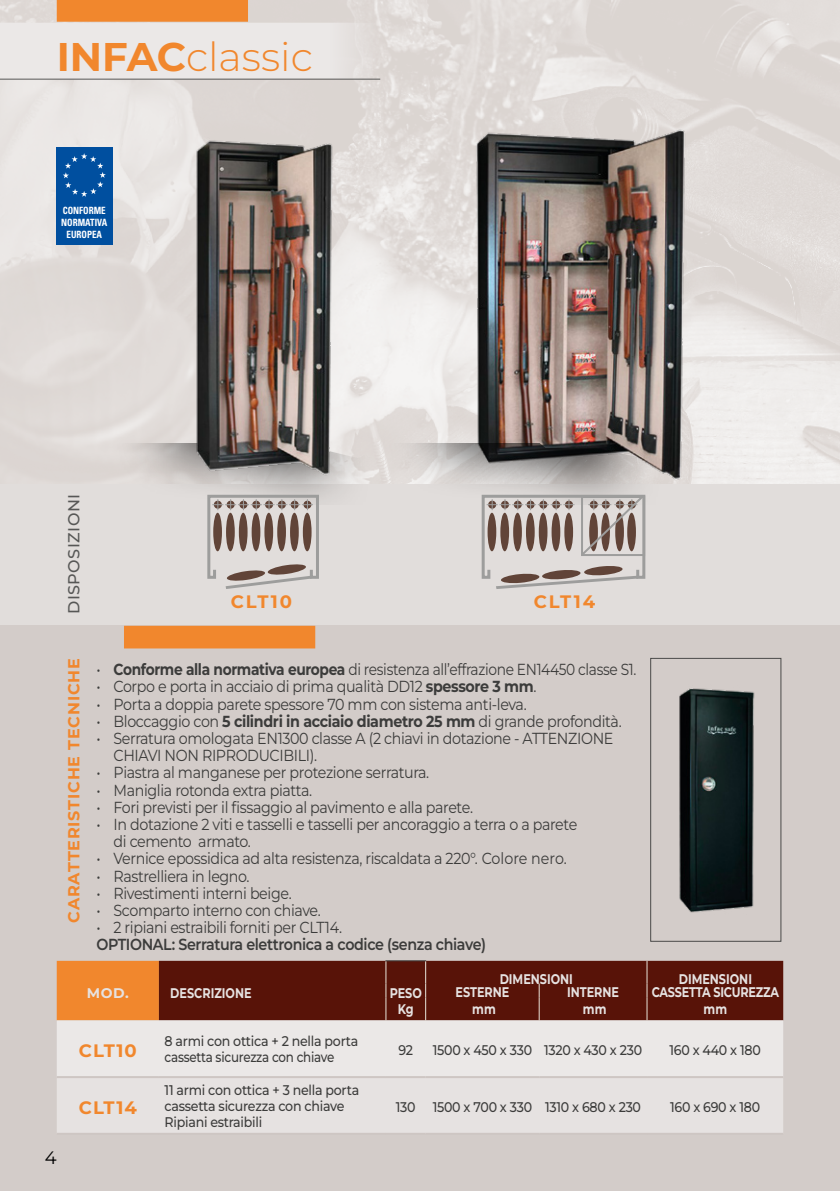
<style>
.page{position:relative;width:840px;height:1191px;background:#fff}
.page>*{position:absolute;margin:0;border:0;box-sizing:border-box;transform-origin:0 0}
.t1{font:300 40px "Montserrat";color:#f1872d}
.t2{font:700 18px "Montserrat";letter-spacing:.07em;color:#f1872d}
.t3{font:18px "Montserrat";color:#000}
.t4{font:16px/17.2px "Montserrat";letter-spacing:-.025em;color:#3c3c3b;scale:.89 1}
.t5{font:600 16px "Montserrat";letter-spacing:-.025em;color:#3c3c3b;scale:.89 1}
.t6{font:700 16px "Montserrat";letter-spacing:.05em;color:#f1872d}
.t7{font:500 16px "Montserrat";letter-spacing:.03em;color:#575756}
.t8{font:500 14px/16px "Montserrat";letter-spacing:-.02em;color:#3c3c3b;scale:.9 1}
.t9{font:700 14px "Montserrat";color:#e6e2e1;scale:.8 1}
.t10{font:700 14px "Montserrat";letter-spacing:-.02em;color:#e6e2e1;scale:.8 1}
.t11{font:700 14px "Montserrat";color:#e6e2e1}
.t12{font:700 condensed 10px/12px "Univers LT Std";color:#fff;text-align:center;scale:.9 1}
.s1{font-weight:700}
</style>
<div class="page">
<img style="left:0;top:0;width:839px;height:484px">
<div style="left:0;top:484px;width:839px;height:589px;background:#e1dddb"></div>
<div style="left:0;top:626px;width:839px;height:565px;background:#d3ccc9"></div>
<svg style="left:0;top:23px;width:400px;height:56px"></svg>
<div style="left:57px;top:0;width:191px;height:22px;background:#f1872d"></div>
<hr style="left:0;top:79px;width:380px;height:1px;background:#575756">
<img style="left:464px;top:128px;width:251px;height:353px">
<svg style="left:387px;top:443px;width:273px;height:50px"></svg>
<svg style="left:514px;top:443px;width:187px;height:26px"></svg>
<svg style="left:113px;top:443px;width:257px;height:55px"></svg>
<svg style="left:345px;top:443px;width:65px;height:26px"></svg>
<div style="left:56px;top:147px;width:57px;height:97px;background:#004f9f"></div>
<svg style="left:63px;top:153px;width:43px;height:44px"></svg>
<img style="left:190px;top:136px;width:155px;height:340px">
<div style="left:57px;top:1020px;width:725px;height:56px;background:#ebe8e7"></div>
<div style="left:57px;top:1078px;width:725px;height:54px;background:#e6e2e1"></div>
<hr style="left:57px;top:1076px;width:102px;height:2px;background:#cec6c3">
<hr style="left:159px;top:1076px;width:227px;height:2px;background:#cec6c3">
<hr style="left:386px;top:1076px;width:39px;height:2px;background:#cec6c3">
<hr style="left:425px;top:1076px;width:114px;height:2px;background:#cec6c3">
<hr style="left:539px;top:1076px;width:107px;height:2px;background:#cec6c3">
<hr style="left:646px;top:1076px;width:136px;height:2px;background:#cec6c3">
<hr style="left:57px;top:1132px;width:102px;height:2px;background:#cec6c3">
<hr style="left:159px;top:1132px;width:227px;height:2px;background:#cec6c3">
<hr style="left:386px;top:1132px;width:39px;height:2px;background:#cec6c3">
<hr style="left:425px;top:1132px;width:114px;height:2px;background:#cec6c3">
<hr style="left:539px;top:1132px;width:107px;height:2px;background:#cec6c3">
<hr style="left:646px;top:1132px;width:136px;height:2px;background:#cec6c3">
<svg style="left:57px;top:960px;width:725px;height:60px"></svg>
<svg style="left:481px;top:493px;width:165px;height:96px"></svg>
<svg style="left:206px;top:493px;width:114px;height:96px"></svg>
<div style="left:124px;top:626px;width:191px;height:22px;background:#f1872d"></div>
<img style="left:679px;top:688px;width:76px;height:225px">
<div style="left:650px;top:658px;width:130px;height:283px;border:1px solid #4a4a49"></div>
<h1 class="t1" style="left:57px;top:30px;width:257px"><span class="s1">INFAC</span>classic</h1>
<p class="t12" style="left:61px;top:205px;width:53px">CONFORME<br>NORMATIVA<br>EUROPEA</p>
<p class="t7" style="left:63px;top:614px;width:122px;rotate:-90deg">DISPOSIZIONI</p>
<p class="t2" style="left:231px;top:590px;width:63px">CLT10</p>
<p class="t2" style="left:533px;top:590px;width:63px">CLT14</p>
<p class="t6" style="left:63px;top:922px;width:266px;rotate:-90deg">CARATTERISTICHE TECNICHE</p>
<p class="t4" style="left:96px;top:660px;width:607px">• <span class="s1">Conforme alla normativa europea</span> di resistenza all’effrazione EN14450 classe S1.</p>
<p class="t4" style="left:96px;top:677px;width:495px">• Corpo e porta in acciaio di prima qualità DD12 <span class="s1">spessore 3 mm</span>.</p>
<p class="t4" style="left:96px;top:695px;width:484px">• Porta a doppia parete spessore 70 mm con sistema anti-leva.</p>
<p class="t4" style="left:96px;top:712px;width:591px">• Bloccaggio con <span class="s1">5 cilindri in acciaio diametro 25 mm</span> di grande profondità.</p>
<p class="t4" style="left:113px;top:729px;width:563px;text-indent:-17px">• Serratura omologata EN1300 classe A (2 chiavi in dotazione - ATTENZIONE<br>CHIAVI NON RIPRODUCIBILI).</p>
<p class="t4" style="left:96px;top:763px;width:375px">• Piastra al manganese per protezione serratura.</p>
<p class="t4" style="left:96px;top:781px;width:244px">• Maniglia rotonda extra piatta.</p>
<p class="t4" style="left:96px;top:798px;width:424px">• Fori previsti per il fissaggio al pavimento e alla parete.</p>
<p class="t4" style="left:113px;top:815px;width:522px;text-indent:-17px">• In dotazione 2 viti e tasselli e tasselli per ancoraggio a terra o a parete di cemento armato.</p>
<p class="t4" style="left:96px;top:849px;width:529px">• Vernice epossidica ad alta resistenza, riscaldata a 220°. Colore nero.</p>
<p class="t4" style="left:96px;top:867px;width:173px">• Rastrelliera in legno.</p>
<p class="t4" style="left:96px;top:884px;width:221px">• Rivestimenti interni beige.</p>
<p class="t4" style="left:96px;top:901px;width:253px">• Scomparto interno con chiave.</p>
<p class="t4" style="left:96px;top:918px;width:277px">• 2 ripiani estraibili forniti per CLT14.</p>
<p class="t5" style="left:96px;top:934px;width:439px">OPTIONAL: Serratura elettronica a codice (senza chiave)</p>
<p class="t11" style="left:87px;top:983px;width:44px">MOD.</p>
<p class="t9" style="left:170px;top:983px;width:103px">DESCRIZIONE</p>
<p class="t9" style="left:389px;top:983px;width:42px">PESO</p>
<p class="t9" style="left:499px;top:969px;width:93px">DIMENSIONI</p>
<p class="t9" style="left:678px;top:969px;width:93px">DIMENSIONI</p>
<p class="t9" style="left:455px;top:983px;width:69px">ESTERNE</p>
<p class="t9" style="left:566px;top:983px;width:66px">INTERNE</p>
<p class="t10" style="left:651px;top:983px;width:160px">CASSETTA SICUREZZA</p>
<p class="t9" style="left:397px;top:1000px;width:21px">Kg</p>
<p class="t9" style="left:472px;top:1000px;width:31px">mm</p>
<p class="t9" style="left:582px;top:1000px;width:31px">mm</p>
<p class="t9" style="left:703px;top:1000px;width:31px">mm</p>
<p class="t3" style="left:45px;top:1146px;width:13px">4</p>
<p class="t2" style="left:79px;top:1038px;width:59px">CLT10</p>
<p class="t8" style="left:164px;top:1032px;width:217px">8 armi con ottica + 2 nella porta cassetta sicurezza con chiave</p>
<p class="t8" style="left:398px;top:1041px;width:18px">92</p>
<p class="t8" style="left:432px;top:1041px;width:234px">1500 x 450 x 330 1320 x 430 x 230</p>
<p class="t8" style="left:669px;top:1041px;width:103px">160 x 440 x 180</p>
<p class="t2" style="left:79px;top:1095px;width:59px">CLT14</p>
<p class="t8" style="left:164px;top:1082px;width:218px">11 armi con ottica + 3 nella porta cassetta sicurezza con chiave<br>Ripiani estraibili</p>
<p class="t8" style="left:395px;top:1099px;width:274px">130 1500 x 700 x 330 1310 x 680 x 230</p>
<p class="t8" style="left:669px;top:1099px;width:101px">160 x 690 x 180</p>
</div>
